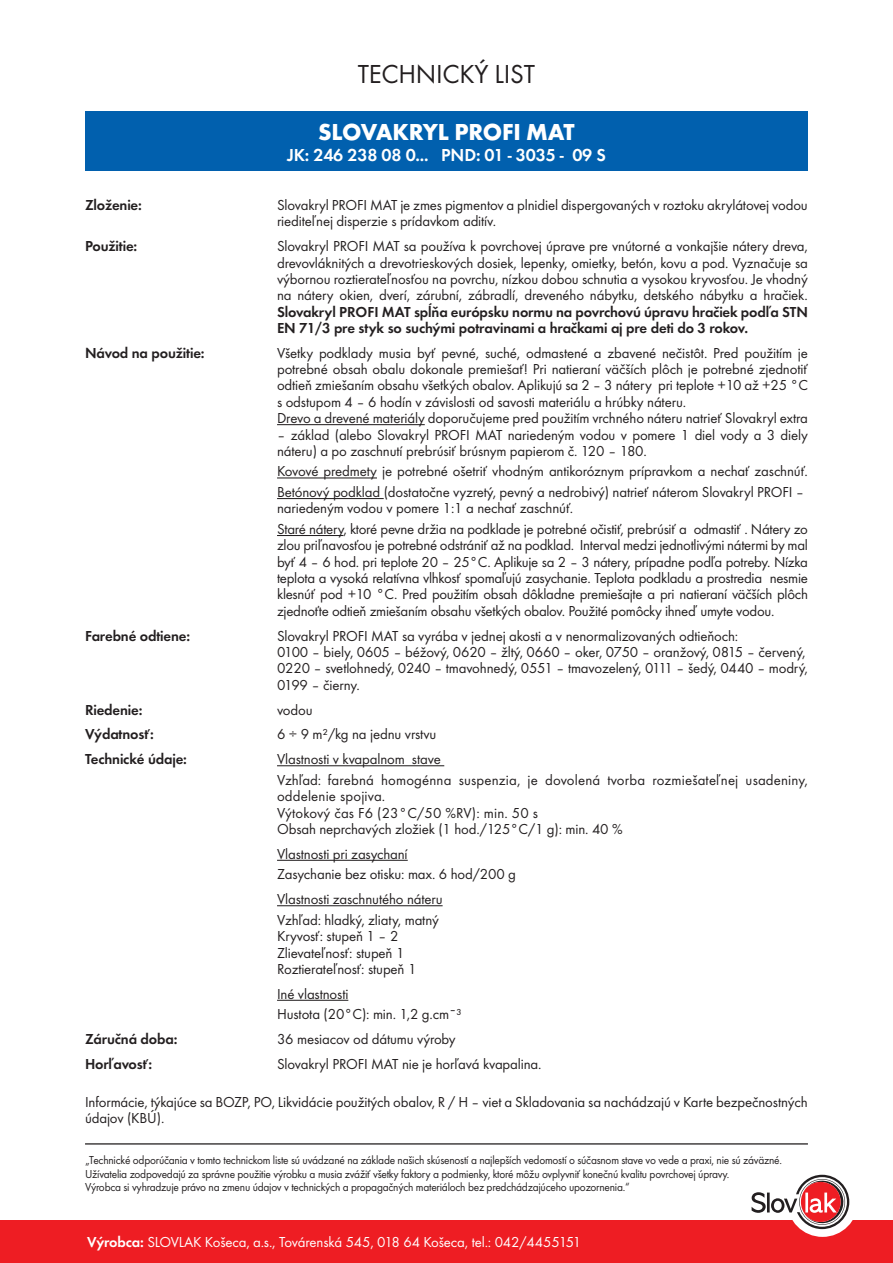
<style>
.page{position:relative;width:893px;height:1263px;background:#fff}
.page>*{position:absolute;margin:0;border:0;box-sizing:border-box;transform-origin:0 0}
.t1{font:27px "Futura TOT";letter-spacing:-.01em;color:#231f20}
.t2{font:700 24px "Futura TOT";letter-spacing:-.01em;color:#fff}
.t3{font:600 18px "Futura TOT";letter-spacing:-.01em;color:#fff}
.t4{font:15px/16.4px "Futura TOT";letter-spacing:-.01em;color:#231f20}
.t5{font:600 15px/16.4px "Futura TOT";letter-spacing:-.01em;color:#231f20}
.t6{font:15px/20.5px "Futura TOT";letter-spacing:.01em;color:#231f20}
.t7{font:15px "Futura TOT";letter-spacing:-.01em;color:#fff}
.t8{font:12px/13.5px "Futura TOT";letter-spacing:-.02em;color:#231f20;scale:.95 1}
.s1{font-weight:600}
</style>
<div class="page">
<div style="left:85px;top:111px;width:723px;height:60px;background:#0160ae"></div>
<div style="left:0;top:1220px;width:893px;height:43px;background:#ee1d23"></div>
<hr style="left:277px;top:424px;width:148px;height:1px;background:#231f20">
<hr style="left:277px;top:477px;width:100px;height:1px;background:#231f20">
<hr style="left:277px;top:498px;width:107px;height:1px;background:#231f20">
<hr style="left:277px;top:535px;width:66px;height:1px;background:#231f20">
<hr style="left:277px;top:765px;width:167px;height:1px;background:#231f20">
<hr style="left:277px;top:860px;width:131px;height:1px;background:#231f20">
<hr style="left:277px;top:905px;width:166px;height:1px;background:#231f20">
<hr style="left:277px;top:1000px;width:71px;height:1px;background:#231f20">
<hr style="left:85px;top:1143px;width:723px;height:1px;background:#231f20">
<div style="left:787px;top:1166px;width:71px;height:71px;background:#fff;border-radius:50%"></div>
<svg style="left:752px;top:1175px;width:97px;height:54px"></svg>
<h1 class="t1" style="left:358px;top:58px;width:179px">TECHNICKÝ LIST</h1>
<h2 class="t2" style="left:318px;top:117px;width:258px">SLOVAKRYL PROFI MAT</h2>
<p class="t3" style="left:287px;top:144px;width:320px">JK: 246 238 08 0... PND: 01 - 3035 - 09 S</p>
<p class="t5" style="left:85px;top:197px;width:58px">Zloženie:</p>
<p class="t4" style="left:277px;top:197px;width:532px">Slovakryl PROFI MAT je zmes pigmentov a plnidiel dispergovaných v roztoku akrylátovej vodou riediteľnej disperzie s prídavkom aditív.</p>
<p class="t5" style="left:85px;top:238px;width:54px">Použitie:</p>
<p class="t4" style="left:277px;top:238px;width:532px;text-align:justify">Slovakryl PROFI MAT sa používa k povrchovej úprave pre vnútorné a vonkajšie nátery dreva, drevovláknitých a drevotrieskových dosiek, lepenky, omietky, betón, kovu a pod. Vyznačuje sa výbornou roztierateľnosťou na povrchu, nízkou dobou schnutia a vysokou kryvosťou. Je vhodný na nátery okien, dverí, zárubní, zábradlí, dreveného nábytku, detského nábytku a hračiek.</p>
<p class="t5" style="left:277px;top:303px;width:532px">Slovakryl Profi MAT spĺňa európsku normu na povrchovú úpravu hračiek podľa STN<br>EN 71/3 pre styk so suchými potravinami a hračkami aj pre deti do 3 rokov.</p>
<p class="t5" style="left:85px;top:344px;width:121px">Návod na použitie:</p>
<p class="t4" style="left:277px;top:344px;width:532px">Všetky podklady musia byť pevné, suché, odmastené a zbavené nečistôt. Pred použitím je potrebné obsah obalu dokonale premiešať! Pri natieraní väčších plôch je potrebné zjednotiť odtieň zmiešaním obsahu všetkých obalov. Aplikujú sa 2 – 3 nátery pri teplote +10 až +25 °C s odstupom 4 – 6 hodín v závislosti od savosti materiálu a hrúbky náteru.<br>Drevo a drevené materiály doporučujeme pred použitím vrchného náteru natrieť Slovakryl extra</p>
<p class="t4" style="left:277px;top:426px;width:532px">– základ (alebo Slovakryl PROFI MAT nariedeným vodou v pomere 1 diel vody a 3 diely náteru) a po zaschnutí prebrúsiť brúsnym papierom č. 120 – 180.</p>
<p class="t4" style="left:277px;top:461px;width:532px;line-height:20.5px">Kovové predmety je potrebné ošetriť vhodným antikoróznym prípravkom a nechať zaschnúť.<br>Betónový podklad (dostatočne vyzretý, pevný a nedrobivý) natrieť náterom Slovakryl PROFI –</p>
<p class="t4" style="left:277px;top:498px;width:532px;line-height:20.5px">nariedeným vodou v pomere 1:1 a nechať zaschnúť.<br>Staré nátery, ktoré pevne držia na podklade je potrebné očistiť, prebrúsiť a odmastiť . Nátery zo</p>
<p class="t4" style="left:277px;top:537px;width:532px;text-align:justify">zlou priľnavosťou je potrebné odstrániť až na podklad. Interval medzi jednotlivými nátermi by mal byť 4 – 6 hod. pri teplote 20 – 25°C. Aplikuje sa 2 – 3 nátery, prípadne podľa potreby. Nízka teplota a vysoká relatívna vlhkosť spomaľujú zasychanie. Teplota podkladu a prostredia nesmie klesnúť pod +10 °C. Pred použitím obsah dôkladne premiešajte a pri natieraní väčších plôch zjednoťte odtieň zmiešaním obsahu všetkých obalov. Použité pomôcky ihneď umyte vodou.</p>
<p class="t5" style="left:85px;top:627px;width:107px">Farebné odtiene:</p>
<p class="t4" style="left:277px;top:627px;width:532px">Slovakryl PROFI MAT sa vyrába v jednej akosti a v nenormalizovaných odtieňoch:<br>0100 – biely, 0605 – béžový, 0620 – žltý, 0660 – oker, 0750 – oranžový, 0815 – červený, 0220 – svetlohnedý, 0240 – tmavohnedý, 0551 – tmavozelený, 0111 – šedý, 0440 – modrý, 0199 – čierny.</p>
<p class="t5" style="left:85px;top:701px;width:59px">Riedenie:</p>
<p class="t4" style="left:277px;top:701px;width:37px">vodou</p>
<p class="t5" style="left:85px;top:726px;width:70px">Výdatnosť:</p>
<p class="t4" style="left:277px;top:726px;width:161px">6 ÷ 9 m²/kg na jednu vrstvu</p>
<p class="t5" style="left:85px;top:751px;width:103px">Technické údaje:</p>
<p class="t6" style="left:277px;top:749px;width:532px">Vlastnosti v kvapalnom stave<br>Vzhľad: farebná homogénna suspenzia, je dovolená tvorba rozmiešateľnej usadeniny,</p>
<p class="t4" style="left:277px;top:788px;width:347px">oddelenie spojiva.<br>Výtokový čas F6 (23°C/50 %RV): min. 50 s<br>Obsah neprchavých zložiek (1 hod./125°C/1 g): min. 40 %</p>
<p class="t4" style="left:277px;top:843px;width:241px;line-height:20.5px">Vlastnosti pri zasychaní<br>Zasychanie bez otisku: max. 6 hod/200 g</p>
<p class="t4" style="left:277px;top:889px;width:167px;line-height:20.5px">Vlastnosti zaschnutého náteru<br>Vzhľad: hladký, zliaty, matný</p>
<p class="t4" style="left:277px;top:928px;width:141px">Kryvosť: stupeň 1 – 2<br>Zlievateľnosť: stupeň 1<br>Roztierateľnosť: stupeň 1</p>
<p class="t4" style="left:277px;top:983px;width:186px;line-height:20.5px">Iné vlastnosti<br>Hustota (20°C): min. 1,2 g.cm¯³</p>
<p class="t5" style="left:85px;top:1031px;width:94px">Záručná doba:</p>
<p class="t4" style="left:277px;top:1031px;width:180px">36 mesiacov od dátumu výroby</p>
<p class="t5" style="left:85px;top:1056px;width:69px">Horľavosť:</p>
<p class="t4" style="left:277px;top:1056px;width:266px">Slovakryl PROFI MAT nie je horľavá kvapalina.</p>
<p class="t4" style="left:85px;top:1093px;width:724px">Informácie, týkajúce sa BOZP, PO, Likvidácie použitých obalov, R / H – viet a Skladovania sa nachádzajú v Karte bezpečnostných údajov (KBÚ).</p>
<p class="t8" style="left:85px;top:1153px;width:735px">„Technické odporúčania v tomto technickom liste sú uvádzané na základe našich skúseností a najlepších vedomostí o súčasnom stave vo vede a praxi, nie sú záväzné.<br>Užívatelia zodpovedajú za správne použitie výrobku a musia zvážiť všetky faktory a podmienky, ktoré môžu ovplyvniť konečnú kvalitu povrchovej úpravy.<br>Výrobca si vyhradzuje právo na zmenu údajov v technických a propagačných materiáloch bez predchádzajúceho upozornenia.“</p>
<p class="t7" style="left:87px;top:1233px;width:496px"><span class="s1">Výrobca:</span> SLOVLAK Košeca, a.s., Továrenská 545, 018 64 Košeca, tel.: 042/4455151</p>
</div>
